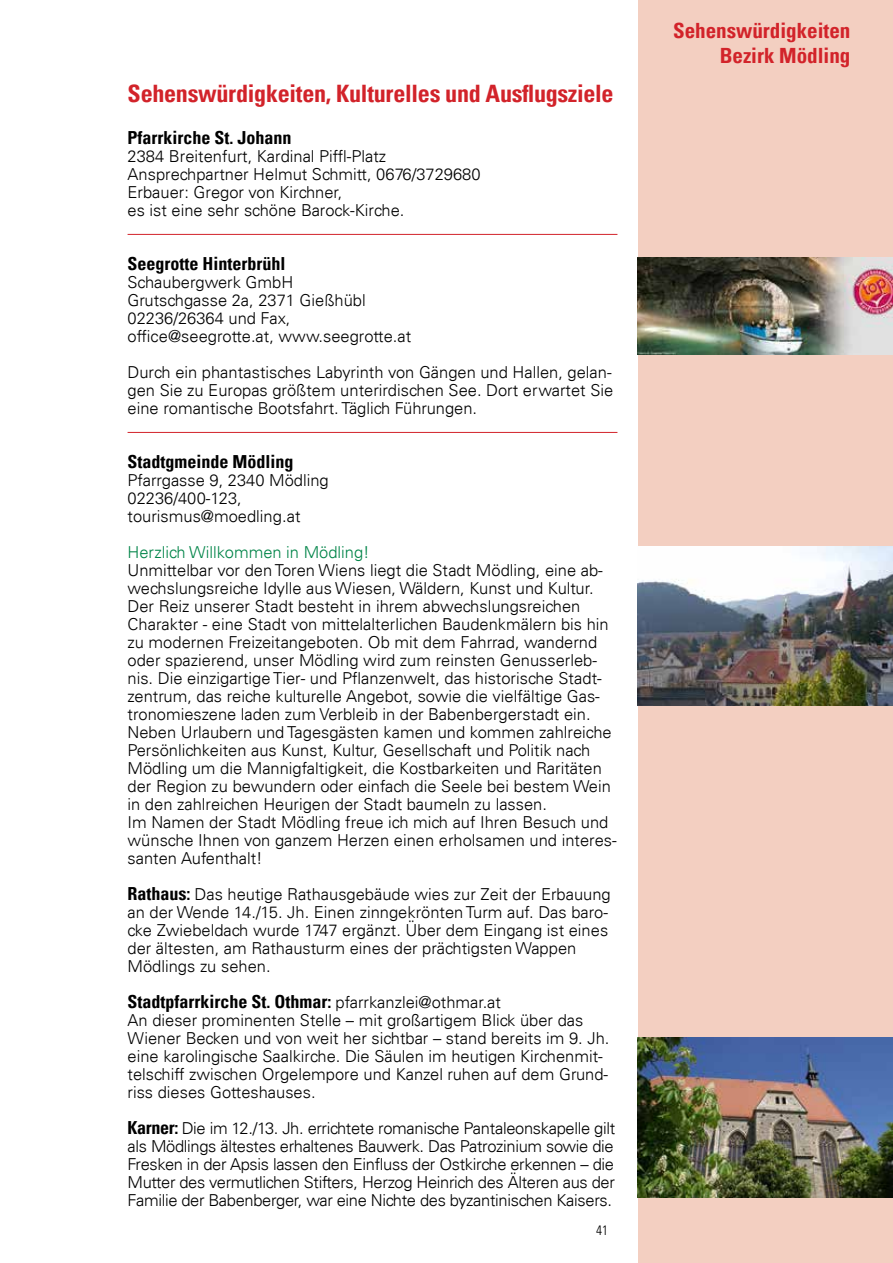
<style>
.page{position:relative;width:893px;height:1263px;background:#fff}
.page>*{position:absolute;margin:0;border:0;box-sizing:border-box;transform-origin:0 0}
.t1{font:700 condensed 24px "Univers";letter-spacing:-.01em;color:#d2232a}
.t2{font:700 condensed 21px/25.2px "Univers";color:#d2232a;text-align:right}
.t3{font:700 condensed 18px "Univers";color:#000}
.t4{font:300 16.5px/18px "Univers";color:#000}
.t5{font:300 16.5px "Univers";color:#008448}
.t6{font:300 condensed 13.5px "Univers LT";color:#000}
.s1{font-weight:700;font-stretch:condensed;font-size:18px}
.s2{font-weight:300;font-stretch:normal;font-size:16.5px}
</style>
<div class="page">
<div style="left:638px;top:0;width:255px;height:1263px;background:#f3cfc1"></div>
<hr style="left:128px;top:234px;width:489px;height:1px;background:#d2232a">
<hr style="left:128px;top:432px;width:489px;height:1px;background:#d2232a">
<img style="left:638px;top:257px;width:255px;height:97px">
<img style="left:638px;top:546px;width:255px;height:160px">
<img style="left:638px;top:1037px;width:255px;height:160px">
<h1 class="t1" style="left:128px;top:79px;width:488px">Sehenswürdigkeiten, Kulturelles und Ausflugsziele</h1>
<p class="t3" style="left:128px;top:127px;width:165px">Pfarrkirche St. Johann</p>
<p class="t4" style="left:128px;top:147px;width:354px">2384 Breitenfurt, Kardinal Piffl-Platz Ansprechpartner Helmut Schmitt, 0676/3729680<br>Erbauer: Gregor von Kirchner,<br>es ist eine sehr schöne Barock-Kirche.</p>
<p class="t3" style="left:128px;top:253px;width:160px">Seegrotte Hinterbrühl</p>
<p class="t4" style="left:128px;top:273px;width:285px">Schaubergwerk GmbH<br>Grutschgasse 2a, 2371 Gießhübl<br>02236/26364 und Fax, office@seegrotte.at, www.seegrotte.at</p>
<p class="t4" style="left:128px;top:363px;width:487px;text-align:justify">Durch ein phantastisches Labyrinth von Gängen und Hallen, gelan&shy;gen Sie zu Europas größtem unterirdischen See. Dort erwartet Sie eine romantische Bootsfahrt. Täglich Führungen.</p>
<p class="t3" style="left:128px;top:451px;width:168px">Stadtgmeinde Mödling</p>
<p class="t4" style="left:128px;top:471px;width:203px">Pfarrgasse 9, 2340 Mödling<br>02236/400-123, tourismus@moedling.at</p>
<p class="t5" style="left:128px;top:542px;width:244px">Herzlich Willkommen in Mödling!</p>
<p class="t4" style="left:128px;top:561px;width:491px">Unmittelbar vor den Toren Wiens liegt die Stadt Mödling, eine ab&shy;wechslungsreiche Idylle aus Wiesen, Wäldern, Kunst und Kultur.<br>Der Reiz unserer Stadt besteht in ihrem abwechslungsreichen Charakter - eine Stadt von mittelalterlichen Baudenkmälern bis hin zu modernen Freizeitangeboten. Ob mit dem Fahrrad, wandernd oder spazierend, unser Mödling wird zum reinsten Genusserleb&shy;nis. Die einzigartige Tier- und Pflanzenwelt, das historische Stadt&shy;zentrum, das reiche kulturelle Angebot, sowie die vielfältige Gas&shy;tronomieszene laden zum Verbleib in der Babenbergerstadt ein.<br>Neben Urlaubern und Tagesgästen kamen und kommen zahlreiche Persönlichkeiten aus Kunst, Kultur, Gesellschaft und Politik nach Mödling um die Mannigfaltigkeit, die Kostbarkeiten und Raritäten der Region zu bewundern oder einfach die Seele bei bestem Wein in den zahlreichen Heurigen der Stadt baumeln zu lassen.<br>Im Namen der Stadt Mödling freue ich mich auf Ihren Besuch und wünsche Ihnen von ganzem Herzen einen erholsamen und interes&shy;santen Aufenthalt!</p>
<p class="t4" style="left:128px;top:885px;width:485px"><span class="s1">Rathaus:</span> Das heutige Rathausgebäude wies zur Zeit der Erbauung an der Wende 14./15. Jh. Einen zinngekrönten Turm auf. Das baro&shy;cke Zwiebeldach wurde 1747 ergänzt. Über dem Eingang ist eines der ältesten, am Rathausturm eines der prächtigsten Wappen Mödlings zu sehen.</p>
<p class="t3" style="left:128px;top:991px;width:375px">Stadtpfarrkirche St. Othmar: <span class="s2">pfarrkanzlei@othmar.at</span></p>
<p class="t4" style="left:128px;top:1011px;width:483px">An dieser prominenten Stelle – mit großartigem Blick über das Wiener Becken und von weit her sichtbar – stand bereits im 9. Jh. eine karolingische Saalkirche. Die Säulen im heutigen Kirchenmit&shy;telschiff zwischen Orgelempore und Kanzel ruhen auf dem Grund&shy;riss dieses Gotteshauses.</p>
<p class="t4" style="left:128px;top:1119px;width:489px;text-align:justify"><span class="s1">Karner:</span> Die im 12./13. Jh. errichtete romanische Pantaleonskapelle gilt als Mödlings ältestes erhaltenes Bauwerk. Das Patrozinium sowie die Fresken in der Apsis lassen den Einfluss der Ostkirche erkennen – die Mutter des vermutlichen Stifters, Herzog Heinrich des Älteren aus der Familie der Babenberger, war eine Nichte des byzantinischen Kaisers.</p>
<p class="t6" style="left:596px;top:1222px;width:13px">41</p>
<p class="t2" style="left:673px;top:18px;width:179px">Sehenswürdigkeiten<br>Bezirk Mödling</p>
</div>
